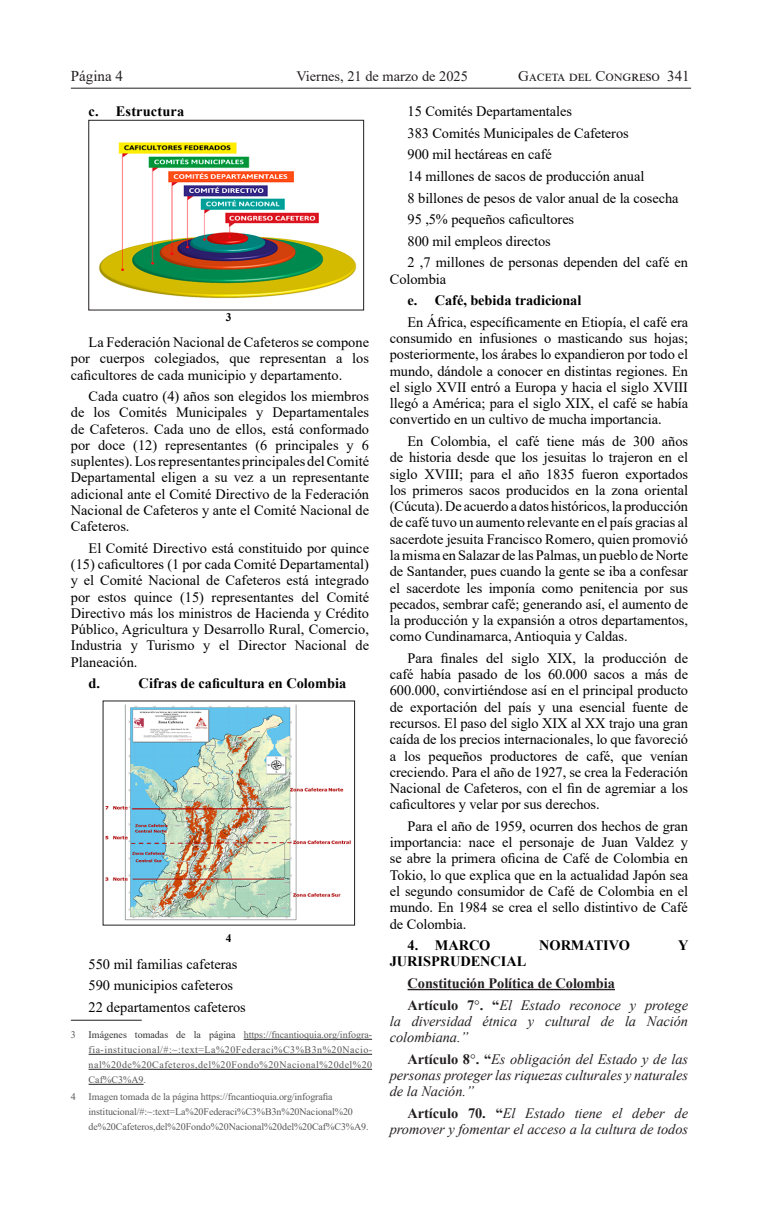
<style>
.page{position:relative;width:762px;height:1205px;background:#fff}
.page>*{position:absolute;margin:0;border:0;box-sizing:border-box;transform-origin:0 0}
.t1{font:15px "Times New Roman";color:#231f20}
.Párrafos{font:14.38px/16.2px "Times New Roman";letter-spacing:-.005em;color:#000;text-align:justify}
.Párrafos-2{font:italic 14.38px/16.2px "Times New Roman";letter-spacing:-.005em;color:#231f20;text-align:justify}
.Párrafos-3{font:700 14.38px "Times New Roman";letter-spacing:-.005em;color:#000}
.Párrafos-4{font:700 14.38px "Times New Roman";letter-spacing:-.005em;color:#231f20}
.t2{font:14.38px "Times New Roman";color:#231f20}
.Párrafos-5{font:700 11.5px "Times New Roman";color:#000}
.Pies_de_páginas{font:10px/15px "Times New Roman";letter-spacing:-.01em;color:#57585a;text-align:justify}
.s1{font-weight:700;font-style:normal}
.s2{font-style:normal}
.s3{color:#333}
</style>
<div class="page">
<hr style="left:71px;top:88px;width:620px;height:1px;background:#231f20">
<img style="left:98px;top:142px;width:259px;height:157px">
<div style="left:89px;top:120px;width:275px;height:190px;border:1px solid #231f20"></div>
<img style="left:105px;top:704px;width:246px;height:217px">
<hr style="left:71px;top:1020px;width:71px;height:1px;background:#231f20">
<hr style="left:244px;top:1039px;width:128px;height:1px;background:#231f20">
<hr style="left:89px;top:1054px;width:283px;height:1px;background:#231f20">
<hr style="left:89px;top:1069px;width:283px;height:1px;background:#231f20">
<hr style="left:89px;top:1084px;width:55px;height:1px;background:#231f20">
<hr style="left:407px;top:989px;width:208px;height:1px;background:#231f20">
<p class="t1" style="left:71px;top:65px;width:54px">Página 4</p>
<p class="t2" style="left:296px;top:66px;width:173px">Viernes, 21 de marzo de 2025</p>
<p class="t1" style="left:518px;top:65px;width:173px">Gaceta del Congreso 341</p>
<p class="Párrafos-3" style="left:89px;top:101px;width:97px">c. Estructura</p>
<p class="Párrafos" style="left:407px;top:103px;width:166px">15 Comités Departamentales</p>
<p class="Párrafos" style="left:407px;top:124px;width:223px">383 Comités Municipales de Cafeteros</p>
<p class="Párrafos" style="left:407px;top:146px;width:146px">900 mil hectáreas en café</p>
<p class="Párrafos" style="left:407px;top:168px;width:238px">14 millones de sacos de producción anual</p>
<p class="Párrafos" style="left:407px;top:189px;width:272px">8 billones de pesos de valor anual de la cosecha</p>
<p class="Párrafos" style="left:407px;top:211px;width:168px">95 ,5% pequeños caficultores</p>
<p class="Párrafos" style="left:407px;top:232px;width:145px">800 mil empleos directos</p>
<p class="Párrafos" style="left:390px;top:254px;width:300px;text-indent:18px">2 ,7 millones de personas dependen del café en<br>Colombia</p>
<p class="Párrafos-3" style="left:407px;top:290px;width:175px">e. Café, bebida tradicional</p>
<p class="Párrafos" style="left:390px;top:313px;width:300px;text-indent:18px">En África, específicamente en Etiopía, el café era consumido en infusiones o masticando sus hojas; posteriormente, los árabes lo expandieron por todo el mundo, dándole a conocer en distintas regiones. En el siglo XVII entró a Europa y hacia el siglo XVIII llegó a América; para el siglo XIX, el café se había convertido en un cultivo de mucha importancia.</p>
<p class="Párrafos" style="left:390px;top:433px;width:300px;text-indent:18px">En Colombia, el café tiene más de 300 años de historia desde que los jesuitas lo trajeron en el siglo XVIII; para el año 1835 fueron exportados los primeros sacos producidos en la zona oriental (Cúcuta). De acuerdo a datos históricos, la producción de café tuvo un aumento relevante en el país gracias al sacerdote jesuita Francisco Romero, quien promovió la misma en Salazar de las Palmas, un pueblo de Norte de Santander, pues cuando la gente se iba a confesar el sacerdote les imponía como penitencia por sus pecados, sembrar café; generando así, el aumento de la producción y la expansión a otros departamentos, como Cundinamarca, Antioquia y Caldas.</p>
<p class="Párrafos" style="left:390px;top:649px;width:300px;text-indent:18px">Para finales del siglo XIX, la producción de café había pasado de los 60.000 sacos a más de 600.000, convirtiéndose así en el principal producto de exportación del país y una esencial fuente de recursos. El paso del siglo XIX al XX trajo una gran caída de los precios internacionales, lo que favoreció a los pequeños productores de café, que venían creciendo. Para el año de 1927, se crea la Federación Nacional de Cafeteros, con el fin de agremiar a los caficultores y velar por sus derechos.</p>
<p class="Párrafos" style="left:390px;top:817px;width:300px;text-indent:18px">Para el año de 1959, ocurren dos hechos de gran importancia: nace el personaje de Juan Valdez y se abre la primera oficina de Café de Colombia en Tokio, lo que explica que en la actualidad Japón sea el segundo consumidor de Café de Colombia en el mundo. En 1984 se crea el sello distintivo de Café de Colombia.</p>
<p class="Párrafos-3" style="left:407px;top:935px;width:84px">4. MARCO</p>
<p class="Párrafos-3" style="left:539px;top:935px;width:92px">NORMATIVO</p>
<p class="Párrafos-3" style="left:678px;top:935px;width:12px">Y</p>
<p class="Párrafos-3" style="left:390px;top:951px;width:138px">JURISPRUDENCIAL</p>
<p class="Párrafos-4" style="left:407px;top:973px;width:209px">Constitución Política de Colombia</p>
<p class="Párrafos-2" style="left:390px;top:996px;width:300px;text-indent:18px"><span class="s1">Artículo 7</span><span class="s2">°</span><span class="s1">. “</span>El Estado reconoce y protege la diversidad étnica y cultural de la Nación colombiana.”</p>
<p class="Párrafos-2" style="left:390px;top:1050px;width:300px;text-indent:18px"><span class="s1">Artículo 8</span><span class="s2">°</span><span class="s1">. “</span>Es obligación del Estado y de las personas proteger las riquezas culturales y naturales de la Nación.”</p>
<p class="Párrafos-2" style="left:390px;top:1104px;width:300px;text-align:right"><span class="s1">Artículo 70. “</span>El Estado tiene el deber de promover y fomentar el acceso a la cultura de todos</p>
<p class="Párrafos-5" style="left:226px;top:309px;width:7px">3</p>
<p class="Párrafos" style="left:71px;top:334px;width:300px;text-indent:18px">La Federación Nacional de Cafeteros se compone por cuerpos colegiados, que representan a los caficultores de cada municipio y departamento.</p>
<p class="Párrafos" style="left:71px;top:388px;width:300px;text-indent:18px">Cada cuatro (4) años son elegidos los miembros de los Comités Municipales y Departamentales de Cafeteros. Cada uno de ellos, está conformado por doce (12) representantes (6 principales y 6 suplentes). Los representantes principales del Comité Departamental eligen a su vez a un representante adicional ante el Comité Directivo de la Federación Nacional de Cafeteros y ante el Comité Nacional de Cafeteros.</p>
<p class="Párrafos" style="left:71px;top:539px;width:300px;text-indent:18px">El Comité Directivo está constituido por quince (15) caficultores (1 por cada Comité Departamental) y el Comité Nacional de Cafeteros está integrado por estos quince (15) representantes del Comité Directivo más los ministros de Hacienda y Crédito Público, Agricultura y Desarrollo Rural, Comercio, Industria y Turismo y el Director Nacional de Planeación.</p>
<p class="Párrafos-3" style="left:89px;top:673px;width:13px">d.</p>
<p class="Párrafos-3" style="left:139px;top:673px;width:209px">Cifras de caficultura en Colombia</p>
<p class="Párrafos-5" style="left:226px;top:930px;width:7px">4</p>
<p class="Párrafos" style="left:89px;top:955px;width:150px">550 mil familias cafeteras</p>
<p class="Párrafos" style="left:89px;top:976px;width:146px">590 municipios cafeteros</p>
<p class="Párrafos" style="left:89px;top:998px;width:159px">22 departamentos cafeteros</p>
<p class="Pies_de_páginas" style="left:71px;top:1027px;width:6px">3</p>
<p class="Pies_de_páginas" style="left:89px;top:1027px;width:285px"><span class="s3">Imágenes tomadas de la página</span> https://fncantioquia.org/infogra&shy;fia-institucional/#:~:text=La%20Federaci%C3%B3n%20Nacio&shy;nal%20de%20Cafeteros,del%20Fondo%20Nacional%20del%20<br>Caf%C3%A9.</p>
<p class="Pies_de_páginas" style="left:71px;top:1089px;width:6px">4</p>
<p class="Pies_de_páginas" style="left:89px;top:1089px;width:281px;text-align:left">Imagen tomada de la página https://fncantioquia.org/infografia institucional/#:~:text=La%20Federaci%C3%B3n%20Nacional%20 de%20Cafeteros,del%20Fondo%20Nacional%20del%20Caf%C3%A9.</p>
</div>
